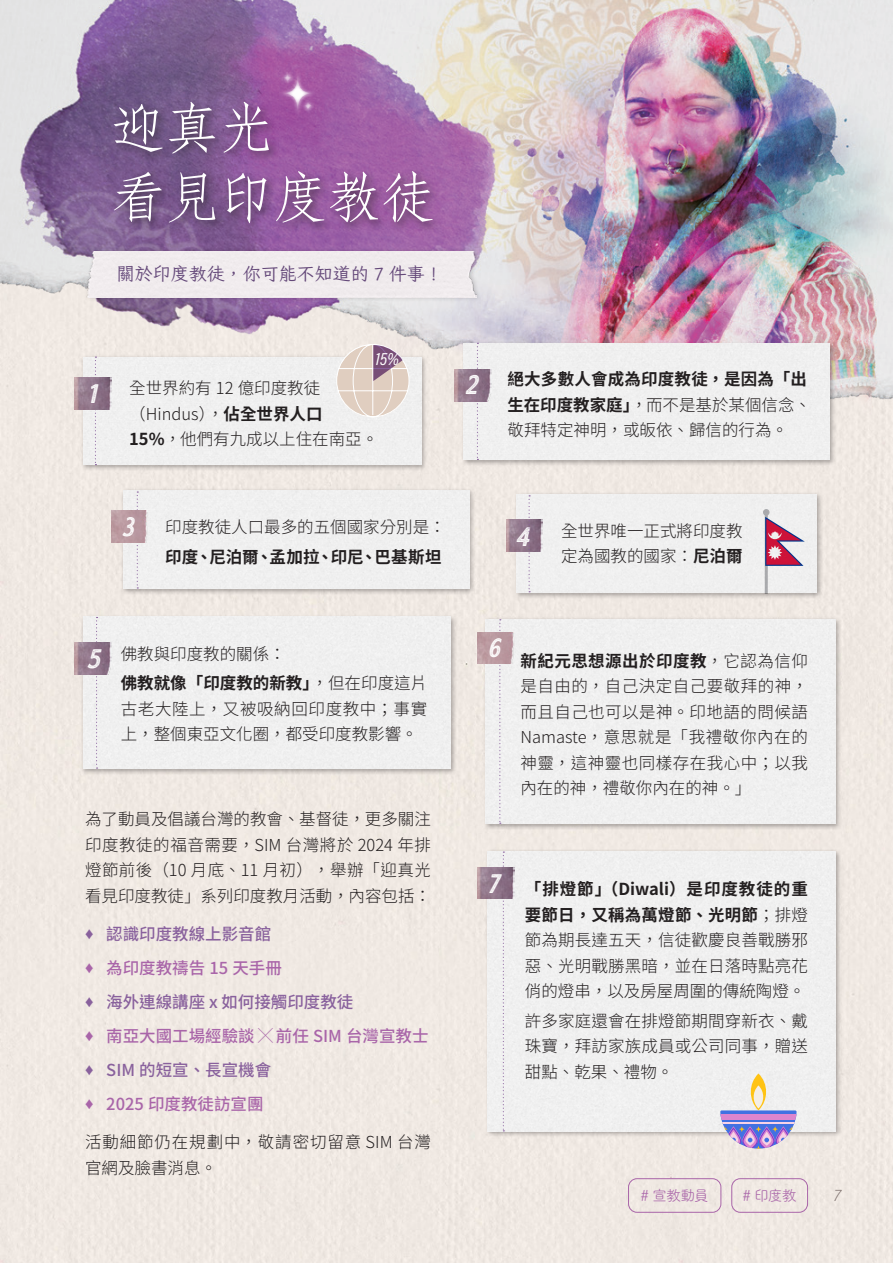
<style>
.page{position:relative;width:893px;height:1263px;background:#fff}
.page>*{position:absolute;margin:0;border:0;box-sizing:border-box;transform-origin:0 0}
.t1{font:54px "Adobe Fangsong Std";color:#fff}
.t2{font:27px "Calderock Stamp Slant Stamp";color:#fff}
.t3{font:18px "Iansui 0.91";color:#644879}
.內文基本{font:18px "Acumin Variable Concept";color:#fff}
.內文基本-2{font:300 16.5px/25.5px "Noto Sans CJ Ktc";color:#231f20;text-align:justify}
.t4{font:500 16.5px "Noto Sans CJ Ktc";color:#a965a9}
.t5{font:500 16.5px "Noto Sans CJ Ktc";color:#89619d}
.內文基本-3{font:300 16.5px/25.5px "Noto Sans CJ Ktc";letter-spacing:.055em;color:#231f20}
.內文基本-4{font:700 16.5px "Noto Sans CJ Ktc";letter-spacing:.015em;color:#231f20}
.t6{font:16.5px "Acumin Variable Concept";color:#7d706d}
.t7{font:15px "Tsuku B Rd Gothic";letter-spacing:-.07em;color:#a965a9}
.s1{font-weight:700}
.s2{font-family:"Times New Roman";font-weight:400}
.s3{font-size:14.85px}
</style>
<div class="page">
<div style="left:0;top:429px;width:893px;height:834px;background:#f0e9e3"></div>
<img style="left:0;top:0;width:893px;height:429px">
<div style="left:110px;top:97px;width:332px;height:136px;background:#231f20;opacity:.75"></div>
<div style="left:275px;top:68px;width:45px;height:51px;background:#a255a0"></div>
<svg style="left:278px;top:71px;width:40px;height:45px"></svg>
<svg style="left:282px;top:72px;width:11px;height:12px"></svg>
<svg style="left:302px;top:100px;width:11px;height:12px"></svg>
<div style="left:85px;top:247px;width:397px;height:54px;background:#231f20;opacity:.22"></div>
<div style="left:85px;top:252px;width:391px;height:45px;background:#f1ecee"></div>
<div style="left:731px;top:1178px;width:77px;height:35px;border:1px solid #a965a9;border-radius:9px"></div>
<div style="left:628px;top:1178px;width:93px;height:35px;border:1px solid #a965a9;border-radius:9px"></div>
<div style="left:461px;top:341px;width:375px;height:125px;background:#231f20;opacity:.35"></div>
<div style="left:464px;top:344px;width:366px;height:116px;background:#f0f0f0"></div>
<svg style="left:477px;top:343px;width:1px;height:117px"></svg>
<img style="left:455px;top:370px;width:36px;height:31px">
<div style="left:120px;top:487px;width:356px;height:108px;background:#231f20;opacity:.35"></div>
<div style="left:123px;top:490px;width:346px;height:98px;background:#f0f0f0"></div>
<svg style="left:137px;top:491px;width:1px;height:97px"></svg>
<img style="left:111px;top:510px;width:36px;height:32px">
<div style="left:81px;top:614px;width:377px;height:161px;background:#231f20;opacity:.35"></div>
<div style="left:84px;top:617px;width:367px;height:152px;background:#f0f0f0"></div>
<svg style="left:96px;top:617px;width:2px;height:152px"></svg>
<img style="left:75px;top:643px;width:37px;height:32px">
<div style="left:483px;top:617px;width:359px;height:213px;background:#231f20;opacity:.35"></div>
<div style="left:486px;top:619px;width:350px;height:205px;background:#f0f0f0"></div>
<svg style="left:499px;top:619px;width:2px;height:205px"></svg>
<img style="left:477px;top:632px;width:37px;height:32px">
<div style="left:81px;top:354px;width:346px;height:117px;background:#231f20;opacity:.35"></div>
<div style="left:84px;top:357px;width:337px;height:108px;background:#f0f0f0"></div>
<svg style="left:95px;top:357px;width:1px;height:108px"></svg>
<img style="left:75px;top:378px;width:37px;height:31px">
<svg style="left:336px;top:341px;width:74px;height:77px"></svg>
<div style="left:514px;top:491px;width:309px;height:108px;background:#231f20;opacity:.35"></div>
<div style="left:517px;top:494px;width:299px;height:98px;background:#f0f0f0"></div>
<img style="left:506px;top:519px;width:37px;height:32px">
<svg style="left:529px;top:495px;width:1px;height:97px"></svg>
<hr style="left:765px;top:512px;width:3px;height:82px;background:#b4b5b8">
<div style="left:763px;top:509px;width:6px;height:7px;background:#a9aaad;border-radius:50%"></div>
<svg style="left:765px;top:517px;width:40px;height:49px"></svg>
<div style="left:485px;top:849px;width:357px;height:288px;background:#231f20;opacity:.35"></div>
<div style="left:488px;top:851px;width:348px;height:280px;background:#f0f0f0"></div>
<svg style="left:503px;top:851px;width:1px;height:280px"></svg>
<img style="left:477px;top:867px;width:37px;height:32px">
<svg style="left:720px;top:1073px;width:76px;height:75px"></svg>
<p class="t1" style="left:111px;top:95px;width:163px">迎真光</p>
<p class="t1" style="left:111px;top:164px;width:326px">看見印度教徒</p>
<p class="t3" style="left:117px;top:263px;width:327px">關於印度教徒，你可能不知道的 7 件事！</p>
<p class="t2" style="left:87px;top:375px;width:10px">1</p>
<p class="內文基本" style="left:376px;top:347px;width:25px">15%</p>
<p class="內文基本-2" style="left:129px;top:376px;width:251px;text-align:left">全世界約有 12 億印度教徒（Hindus），<span class="s1">佔全世界人口<br>15%</span>，他們有九成以上住在南亞。</p>
<p class="t2" style="left:465px;top:366px;width:14px">2</p>
<p class="t2" style="left:122px;top:508px;width:14px">3</p>
<p class="內文基本-2" style="left:165px;top:515px;width:282px">印度教徒人口最多的五個國家分別是：</p>
<p class="內文基本-4" style="left:165px;top:548px;width:278px">印度、尼泊爾、孟加拉、印尼、巴基斯坦</p>
<p class="內文基本-2" style="left:507px;top:367px;width:305px;text-align:left"><span class="s1">絕大多數人會成為印度教徒，是因為「出生在印度教家庭」</span>，而不是基於某個信念、敬拜特定神明，或皈依、歸信的行為。</p>
<p class="t2" style="left:515px;top:517px;width:16px">4</p>
<p class="內文基本-2" style="left:561px;top:518px;width:183px">全世界唯一正式將印度教定為國教的國家：<span class="s1">尼泊爾</span></p>
<p class="t2" style="left:487px;top:629px;width:14px">6</p>
<p class="內文基本-2" style="left:121px;top:641px;width:167px">佛教與印度教的關係：</p>
<p class="內文基本-2" style="left:121px;top:671px;width:308px"><span class="s1">佛教就像「印度教的新教」</span>，但在印度這片古老大陸上，又被吸納回印度教中；事實上，整個東亞文化圈，都受印度教影響。</p>
<p class="t2" style="left:87px;top:640px;width:15px">5</p>
<p class="內文基本-2" style="left:520px;top:648px;width:289px"><span class="s1">新紀元思想源出於印度教</span>，它認為信仰是自由的，自己決定自己要敬拜的神，而且自己也可以是神。印地語的問候語Namaste，意思就是「我禮敬你內在的神靈，這神靈也同樣存在我心中；以我內在的神，禮敬你內在的神。」</p>
<p class="內文基本-2" style="left:85px;top:807px;width:347px">為了動員及倡議台灣的教會、基督徒，更多關注印度教徒的福音需要，SIM 台灣將於 2024 年排燈節前後（10 月底、11 月初），舉辦「迎真光看見印度教徒」系列印度教月活動，內容包括：</p>
<p class="t5" style="left:85px;top:925px;width:188px"><span class="s2">♦</span> 認識印度教線上影音館</p>
<p class="t4" style="left:85px;top:959px;width:198px"><span class="s2">♦</span> 為印度教禱告 15 天手冊</p>
<p class="t5" style="left:85px;top:993px;width:270px"><span class="s2">♦</span> 海外連線講座 x 如何接觸印度教徒</p>
<p class="t4" style="left:85px;top:1027px;width:345px"><span class="s2">♦</span> 南亞大國工場經驗談 <span class="s3">╳</span> 前任 SIM 台灣宣教士</p>
<p class="t5" style="left:85px;top:1061px;width:188px"><span class="s2">♦</span> SIM 的短宣、長宣機會</p>
<p class="t4" style="left:85px;top:1095px;width:180px"><span class="s2">♦</span> 2025 印度教徒訪宣團</p>
<p class="內文基本-3" style="left:85px;top:1130px;width:347px">活動細節仍在規劃中，敬請密切留意 SIM 台灣官網及臉書消息。</p>
<p class="t2" style="left:487px;top:865px;width:13px">7</p>
<p class="內文基本-2" style="left:525px;top:876px;width:285px"><span class="s1">「排燈節」（Diwali）是印度教徒的重要節日，又稱為萬燈節、光明節</span>；排燈節為期長達五天，信徒歡慶良善戰勝邪惡、光明戰勝黑暗，並在日落時點亮花俏的燈串，以及房屋周圍的傳統陶燈。</p>
<p class="內文基本-2" style="left:525px;top:1008px;width:285px">許多家庭還會在排燈節期間穿新衣、戴珠寶，拜訪家族成員或公司同事，贈送甜點、乾果、禮物。</p>
<p class="t7" style="left:640px;top:1184px;width:70px"># 宣教動員</p>
<p class="t7" style="left:743px;top:1184px;width:56px"># 印度教</p>
<p class="t6" style="left:834px;top:1184px;width:9px">7</p>
</div>
